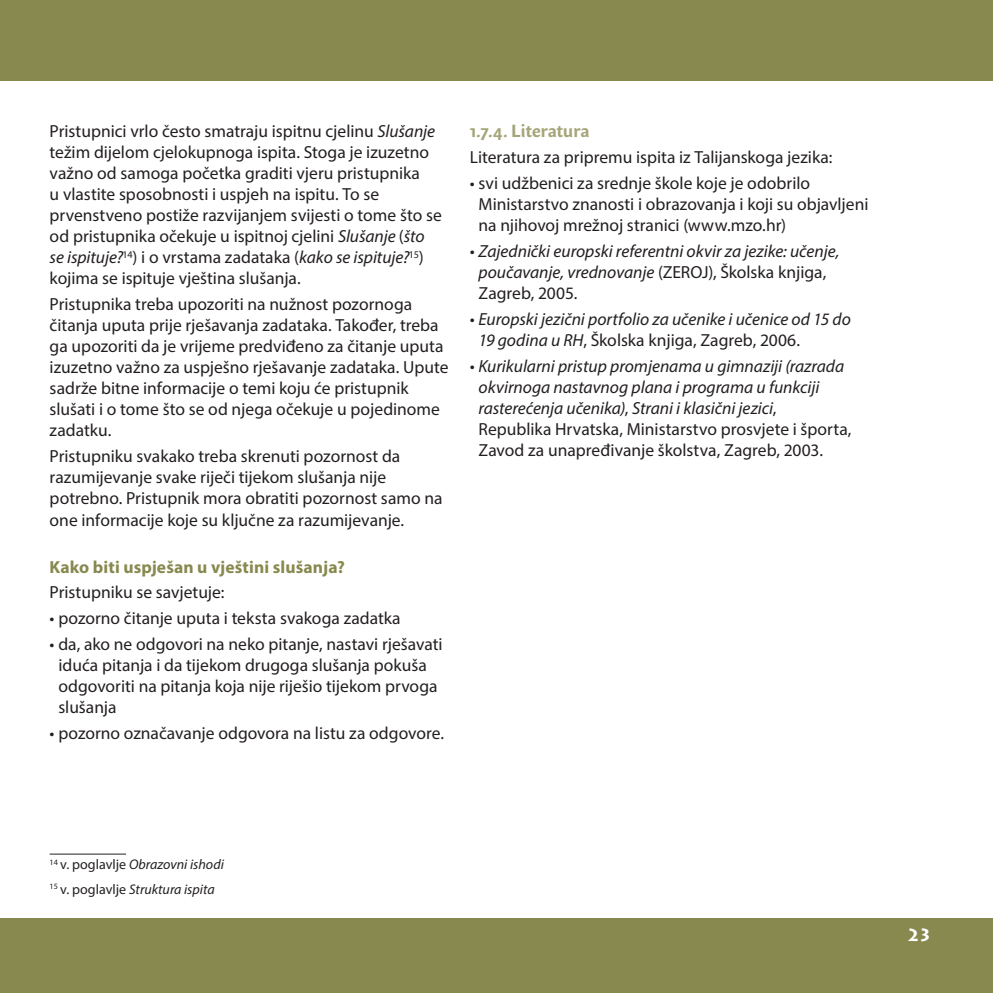
<style>
.page{position:relative;width:993px;height:993px;background:#fff}
.page>*{position:absolute;margin:0;border:0;box-sizing:border-box;transform-origin:0 0}
.t1{font:17.5px/21px "Myriad Pro";color:#231f20}
.t2{font:italic 17.5px/21px "Myriad Pro";color:#231f20}
.t3{font:700 17.5px "Myriad Pro";letter-spacing:.005em;color:#88894f}
.t4{font:700 17.5px "Sharik Sans";letter-spacing:-.005em;color:#a5a579}
.t5{font:700 17.5px "Lithos Pro";color:#fff}
.t6{font:italic 14px/24.3px "Myriad Pro";color:#231f20}
.s1{font-style:italic}
.s2{font-style:normal}
</style>
<div class="page">
<div style="left:0;top:0;width:992px;height:81px;background:#88894f"></div>
<div style="left:0;top:918px;width:992px;height:74px;background:#88894f"></div>
<hr style="left:50px;top:853px;width:76px;height:1px;background:#231f20">
<p class="t1" style="left:50px;top:121px;width:393px">Pristupnici vrlo često smatraju ispitnu cjelinu <span class="s1">Slušanje </span>težim dijelom cjelokupnoga ispita. Stoga je izuzetno važno od samoga početka graditi vjeru pristupnika<br>u vlastite sposobnosti i uspjeh na ispitu. To se prvenstveno postiže razvijanjem svijesti o tome što se od pristupnika očekuje u ispitnoj cjelini <span class="s1">Slušanje</span> (<span class="s1">što se ispituje?</span><sup>14</sup>) i o vrstama zadataka (<span class="s1">kako se ispituje?</span><sup>15</sup>) kojima se ispituje vještina slušanja.</p>
<p class="t1" style="left:50px;top:293px;width:400px">Pristupnika treba upozoriti na nužnost pozornoga čitanja uputa prije rješavanja zadataka. Također, treba ga upozoriti da je vrijeme predviđeno za čitanje uputa izuzetno važno za uspješno rješavanje zadataka. Upute sadrže bitne informacije o temi koju će pristupnik slušati i o tome što se od njega očekuje u pojedinome zadatku.</p>
<p class="t1" style="left:50px;top:445px;width:394px">Pristupniku svakako treba skrenuti pozornost da razumijevanje svake riječi tijekom slušanja nije potrebno. Pristupnik mora obratiti pozornost samo na one informacije koje su ključne za razumijevanje.</p>
<p class="t3" style="left:50px;top:555px;width:296px">Kako biti uspješan u vještini slušanja?</p>
<p class="t1" style="left:50px;top:581px;width:176px">Pristupniku se savjetuje:</p>
<p class="t1" style="left:50px;top:607px;width:352px">• pozorno čitanje uputa i teksta svakoga zadatka</p>
<p class="t1" style="left:58px;top:633px;width:385px;text-indent:-9px">• da, ako ne odgovori na neko pitanje, nastavi rješavati iduća pitanja i da tijekom drugoga slušanja pokuša odgovoriti na pitanja koja nije riješio tijekom prvoga slušanja</p>
<p class="t1" style="left:50px;top:722px;width:396px">• pozorno označavanje odgovora na listu za odgovore.</p>
<p class="t4" style="left:469px;top:119px;width:121px">1.7.4. Literatura</p>
<p class="t1" style="left:469px;top:147px;width:364px">Literatura za pripremu ispita iz Talijanskoga jezika:</p>
<p class="t1" style="left:478px;top:173px;width:391px;text-indent:-9px">• svi udžbenici za srednje škole koje je odobrilo<br>Ministarstvo znanosti i obrazovanja i koji su objavljeni na njihovoj mrežnoj stranici (www.mzo.hr)</p>
<p class="t2" style="left:478px;top:241px;width:362px;text-indent:-9px">• Zajednički europski referentni okvir za jezike: učenje, poučavanje, vrednovanje <span class="s2">(ZEROJ), Školska knjiga,<br>Zagreb, 2005.</span></p>
<p class="t2" style="left:478px;top:308px;width:373px;text-indent:-9px">• Europski jezični portfolio za učenike i učenice od 15 do<br>19 godina u RH<span class="s2">, Školska knjiga, Zagreb, 2006.</span></p>
<p class="t2" style="left:478px;top:355px;width:374px;text-indent:-9px">• Kurikularni pristup promjenama u gimnaziji (razrada okvirnoga nastavnog plana i programa u funkciji rasterećenja učenika)<span class="s2">,</span> Strani i klasični jezici<span class="s2">, Republika Hrvatska, Ministarstvo prosvjete i športa, Zavod za unapređivanje školstva, Zagreb, 2003.</span></p>
<p class="t6" style="left:50px;top:852px;width:176px"><sup>14</sup> <span class="s2">v. poglavlje</span> Obrazovni ishodi<br><sup>15</sup> <span class="s2">v. poglavlje</span> Struktura ispita</p>
<p class="t5" style="left:906px;top:924px;width:27px">23</p>
</div>
